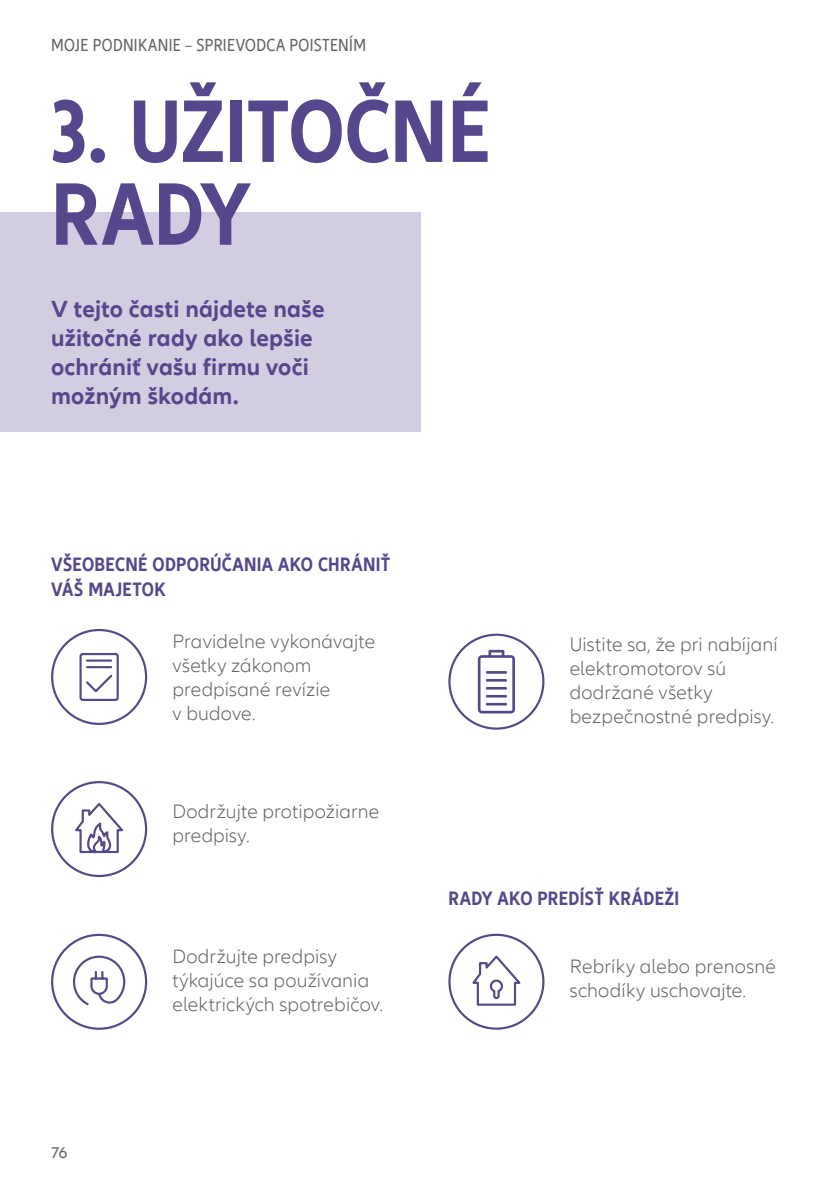
<style>
.page{position:relative;width:840px;height:1191px;background:#fff}
.page>*{position:absolute;margin:0;border:0;box-sizing:border-box;transform-origin:0 0}
.t1{font:700 condensed 92px/82.8px "Allianz Neo";letter-spacing:-.005em;color:#56478c}
.t2{font:700 24px/28.8px "Allianz Neo";letter-spacing:.01em;color:#56478c}
.t3{font:300 20px/24px "Allianz Neo";letter-spacing:.01em;color:#636466}
.t4{font:700 condensed 20px/24.8px "Allianz Neo";letter-spacing:.02em;color:#56478c}
.t5{font:condensed 18px "Allianz Neo";letter-spacing:.02em;color:#636466}
.t6{font:16px "Allianz Neo";color:#636466}
</style>
<div class="page">
<div style="left:0;top:212px;width:420px;height:220px;background:#d2cde0"></div>
<div style="left:51px;top:629px;width:96px;height:96px;border:2px solid #574887;border-radius:50%"></div>
<div style="left:79px;top:653px;width:40px;height:48px;border:2px solid #574887;border-radius:2px"></div>
<hr style="left:87px;top:659px;width:24px;height:2px;background:#574887">
<hr style="left:87px;top:666px;width:24px;height:2px;background:#574887">
<svg style="left:86px;top:674px;width:27px;height:19px"></svg>
<div style="left:51px;top:933px;width:96px;height:96px;border:2px solid #574887;border-radius:50%"></div>
<svg style="left:72px;top:955px;width:54px;height:51px"></svg>
<div style="left:448px;top:633px;width:96px;height:96px;border:2px solid #574887;border-radius:50%"></div>
<svg style="left:477px;top:650px;width:37px;height:63px"></svg>
<hr style="left:485px;top:679px;width:21px;height:2px;background:#574887">
<hr style="left:485px;top:671px;width:21px;height:2px;background:#574887">
<hr style="left:485px;top:687px;width:21px;height:2px;background:#574887">
<hr style="left:485px;top:695px;width:21px;height:2px;background:#574887">
<hr style="left:485px;top:703px;width:21px;height:2px;background:#574887">
<div style="left:51px;top:781px;width:96px;height:96px;border:2px solid #574887;border-radius:50%"></div>
<svg style="left:75px;top:803px;width:48px;height:51px"></svg>
<div style="left:448px;top:933px;width:96px;height:96px;border:2px solid #574887;border-radius:50%"></div>
<svg style="left:472px;top:955px;width:49px;height:51px"></svg>
<p class="t5" style="left:51px;top:35px;width:316px">MOJE PODNIKANIE – SPRIEVODCA POISTENÍM</p>
<h1 class="t1" style="left:51px;top:92px;width:441px">3. UŽITOČNÉ<br>RADY</h1>
<p class="t2" style="left:51px;top:296px;width:275px">V tejto časti nájdete naše užitočné rady ako lepšie ochrániť vašu firmu voči možným škodám.</p>
<p class="t4" style="left:51px;top:552px;width:340px">VŠEOBECNÉ ODPORÚČANIA AKO CHRÁNIŤ<br>VÁŠ MAJETOK</p>
<p class="t3" style="left:172px;top:629px;width:204px">Pravidelne vykonávajte všetky zákonom predpísané revízie<br>v budove.</p>
<p class="t3" style="left:172px;top:800px;width:208px">Dodržujte protipožiarne predpisy.</p>
<p class="t6" style="left:51px;top:1143px;width:18px">76</p>
<p class="t3" style="left:172px;top:945px;width:212px">Dodržujte predpisy týkajúce sa používania elektrických spotrebičov.</p>
<p class="t3" style="left:569px;top:633px;width:209px">Uistite sa, že pri nabíjaní elektromotorov sú dodržané všetky bezpečnostné predpisy.</p>
<p class="t4" style="left:448px;top:886px;width:232px">RADY AKO PREDÍSŤ KRÁDEŽI</p>
<p class="t3" style="left:569px;top:955px;width:207px">Rebríky alebo prenosné schodíky uschovajte.</p>
</div>
